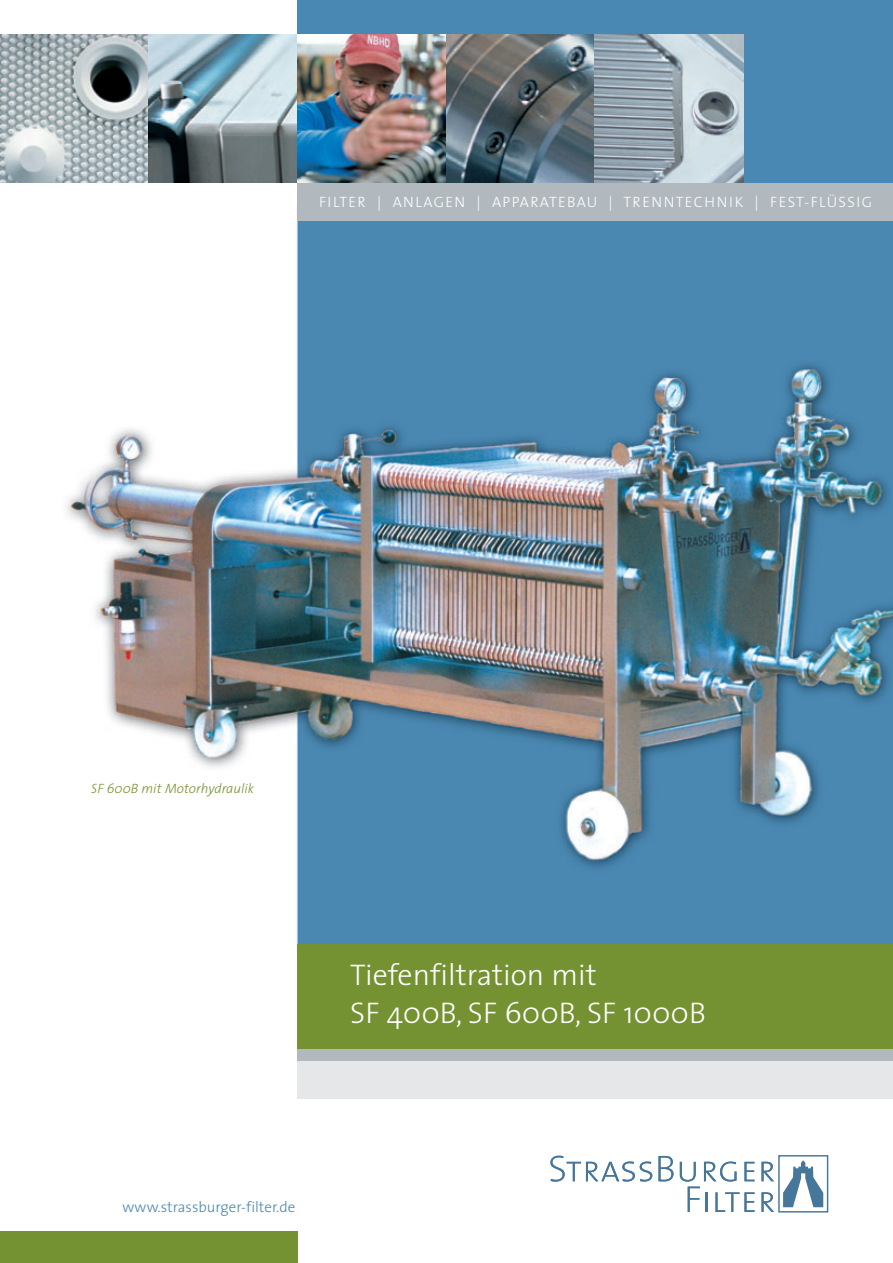
<style>
.page{position:relative;width:893px;height:1263px;background:#fff}
.page>*{position:absolute;margin:0;border:0;box-sizing:border-box;transform-origin:0 0}
.t1{font:300 30px/37.5px "The Sans";color:#fff}
.t2{font:300 15px "The Sans";letter-spacing:.09em;color:#fff}
.t3{font:300 15px "The Sans";color:#4988b3}
.t4{font:italic 300 13.5px "The Sans";color:#759232}
</style>
<div class="page">
<img style="left:66px;top:206px;width:826px;height:746px">
<div style="left:298px;top:0;width:594px;height:196px;background:#4988b3"></div>
<div style="left:778px;top:1155px;width:50px;height:58px;border:1px solid #47769b"></div>
<svg style="left:783px;top:1160px;width:40px;height:47px"></svg>
<svg style="left:550px;top:1156px;width:102px;height:26px"></svg>
<svg style="left:658px;top:1156px;width:15px;height:25px"></svg>
<svg style="left:761px;top:1162px;width:13px;height:19px"></svg>
<svg style="left:679px;top:1162px;width:75px;height:50px"></svg>
<svg style="left:761px;top:1192px;width:13px;height:20px"></svg>
<img style="left:0;top:34px;width:149px;height:149px">
<svg style="left:149px;top:34px;width:148px;height:149px;background:#8a9da4"></svg>
<img style="left:297px;top:34px;width:149px;height:149px">
<svg style="left:446px;top:34px;width:149px;height:149px;background:#5c6a71"></svg>
<svg style="left:595px;top:34px;width:148px;height:149px;background:#a3b1bb"></svg>
<div style="left:298px;top:183px;width:594px;height:37px;background:#b1b9bf"></div>
<div style="left:298px;top:944px;width:594px;height:105px;background:#759232"></div>
<div style="left:0;top:1231px;width:298px;height:32px;background:#759232"></div>
<div style="left:298px;top:1049px;width:594px;height:12px;background:#b1b9bf"></div>
<div style="left:298px;top:1061px;width:594px;height:38px;background:#e6e7e9"></div>
<p class="t2" style="left:319px;top:197px;width:554px">FILTER | ANLAGEN | APPARATEBAU | TRENNTECHNIK | FEST-FLÜSSIG</p>
<p class="t4" style="left:91px;top:784px;width:164px">SF 600B mit Motorhydraulik</p>
<h1 class="t1" style="left:350px;top:959px;width:357px">Tiefenfiltration mit<br>SF 400B, SF 600B, SF 1000B</h1>
<p class="t3" style="left:123px;top:1202px;width:174px">www.strassburger-filter.de</p>
</div>
